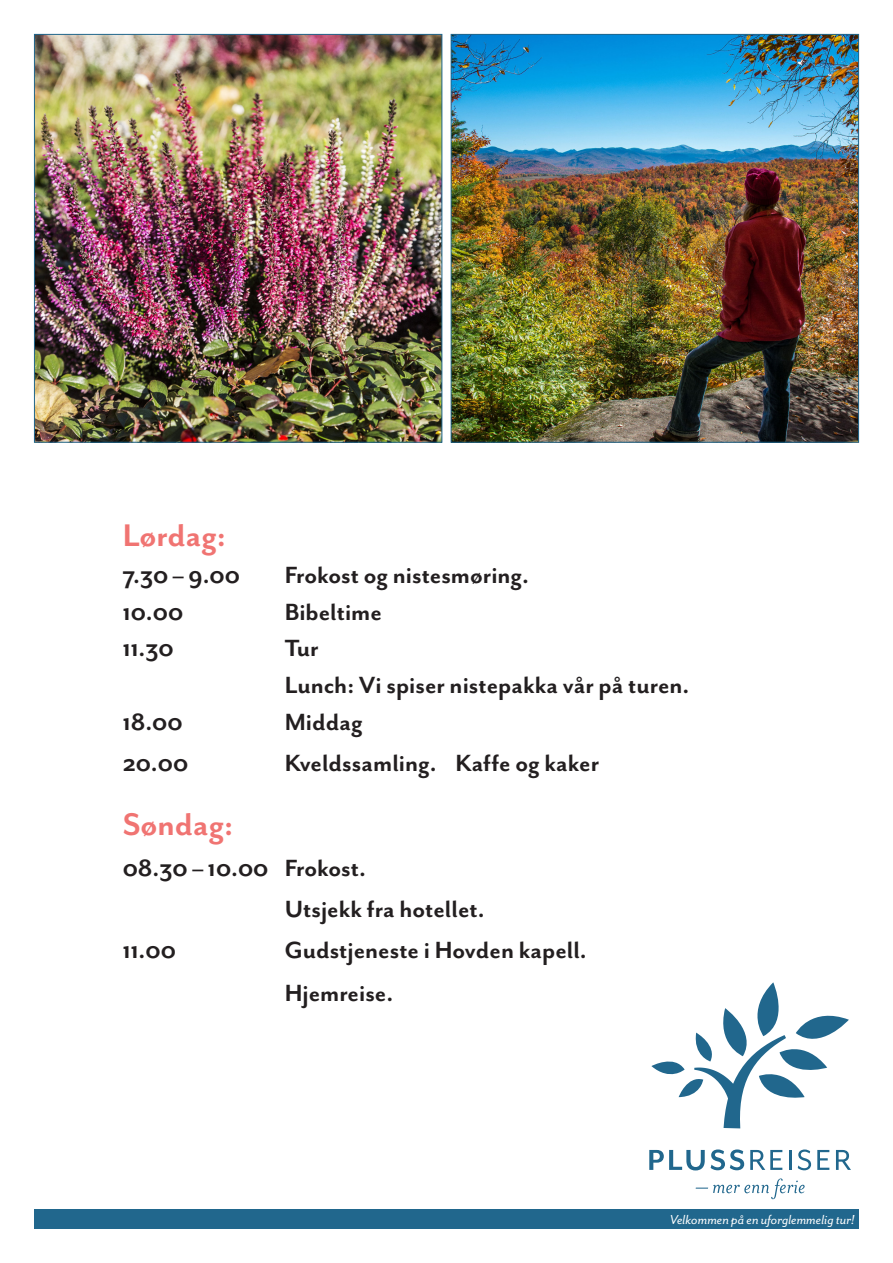
<style>
.page{position:relative;width:893px;height:1263px;background:#fff}
.page>*{position:absolute;margin:0;border:0;box-sizing:border-box;transform-origin:0 0}
.t1{font:700 36px "Mr Eaves San OT";color:#f07472}
.t2{font:700 27px/43.2px "Mr Eaves San OT";color:#231f20}
.t3{font:italic 15px "Mr Eaves San OT";color:#fff}
</style>
<div class="page">
<svg style="left:696px;top:1178px;width:109px;height:21px"></svg>
<svg style="left:750px;top:1150px;width:32px;height:20px"></svg>
<hr style="left:789px;top:1150px;width:3px;height:20px;background:#21678d">
<svg style="left:798px;top:1149px;width:13px;height:21px"></svg>
<svg style="left:817px;top:1150px;width:12px;height:20px"></svg>
<svg style="left:649px;top:1150px;width:56px;height:20px"></svg>
<svg style="left:711px;top:1149px;width:33px;height:21px"></svg>
<svg style="left:836px;top:1150px;width:15px;height:20px"></svg>
<svg style="left:651px;top:982px;width:198px;height:146px"></svg>
<img style="left:453px;top:36px;width:404px;height:405px">
<img style="left:36px;top:36px;width:404px;height:405px">
<div style="left:34px;top:1210px;width:825px;height:19px;background:#21678d"></div>
<p class="t1" style="left:123px;top:516px;width:105px">Lørdag:</p>
<p class="t2" style="left:123px;top:554px;width:119px">7.30 – 9.00</p>
<p class="t2" style="left:285px;top:554px;width:246px">Frokost og nistesmøring.</p>
<p class="t2" style="left:123px;top:590px;width:62px">10.00</p>
<p class="t2" style="left:285px;top:590px;width:99px">Bibeltime</p>
<p class="t2" style="left:123px;top:627px;width:53px">11.30</p>
<p class="t2" style="left:285px;top:627px;width:35px">Tur</p>
<p class="t2" style="left:285px;top:664px;width:406px">Lunch: Vi spiser nistepakka vår på turen.</p>
<p class="t2" style="left:123px;top:700px;width:61px">18.00</p>
<p class="t2" style="left:285px;top:700px;width:80px">Middag</p>
<p class="t2" style="left:123px;top:741px;width:67px">20.00</p>
<p class="t2" style="left:285px;top:741px;width:316px">Kveldssamling. Kaffe og kaker</p>
<p class="t1" style="left:123px;top:805px;width:112px">Søndag:</p>
<p class="t2" style="left:123px;top:847px;width:245px">08.30 – 10.00 Frokost.</p>
<p class="t2" style="left:285px;top:887px;width:202px">Utsjekk fra hotellet.</p>
<p class="t2" style="left:123px;top:928px;width:55px">11.00</p>
<p class="t2" style="left:285px;top:928px;width:304px">Gudstjeneste i Hovden kapell.<br>Hjemreise.</p>
<p class="t3" style="left:670px;top:1212px;width:186px">Velkommen på en uforglemmelig tur!</p>
</div>
